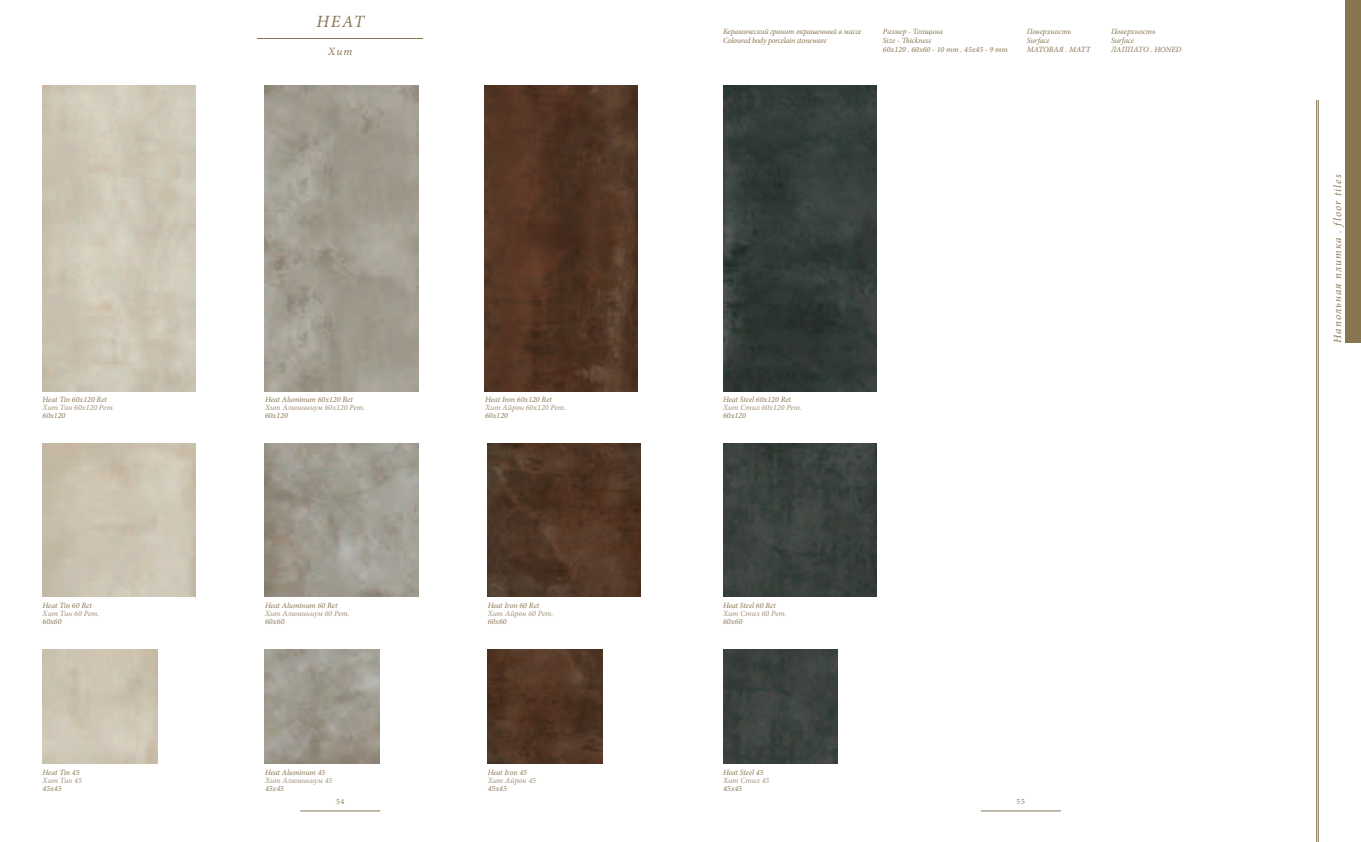
<style>
.page{position:relative;width:1361px;height:842px;background:#fff}
.page>*{position:absolute;margin:0;border:0;box-sizing:border-box;transform-origin:0 0}
.t1{font:italic 17.2px "Minion Pro";color:#887551}
.t2{font:italic 11.2px "Minion Pro";color:#887551}
.t3{font:italic 11px "Minion Pro";letter-spacing:.1em;color:#887551}
.t4{font:italic 8px/9px "Minion Pro";letter-spacing:-.005em;color:#887551}
.t5{font:italic 8px "Minion Pro";color:#9f8f79}
.t6{font:italic 8px/9px "Minion Pro";letter-spacing:-.025em;color:#887551}
.t7{font:8px "Minion Pro";color:#887551}
</style>
<div class="page">
<img style="left:723px;top:444px;width:153px;height:153px">
<img style="left:487px;top:444px;width:153px;height:153px">
<img style="left:723px;top:85px;width:153px;height:306px">
<img style="left:485px;top:85px;width:153px;height:307px">
<img style="left:723px;top:649px;width:115px;height:115px">
<img style="left:487px;top:649px;width:115px;height:115px">
<div style="left:1345px;top:0;width:16px;height:343px;background:#887551"></div>
<hr style="left:1316px;top:100px;width:1px;height:742px;background:#887551">
<hr style="left:1318px;top:100px;width:1px;height:742px;background:#887551">
<hr style="left:258px;top:39px;width:165px;height:1px;background:#887551">
<hr style="left:300px;top:811px;width:80px;height:1px;background:#887551">
<hr style="left:981px;top:811px;width:79px;height:1px;background:#887551">
<h1 class="t1" style="left:316px;top:15px;width:49px">HEAT</h1>
<h2 class="t2" style="left:328px;top:48px;width:26px">Хит</h2>
<p class="t6" style="left:723px;top:28px;width:140px">Керaмический грaнит oкрaшенный в массе<br>Coloured body porcelain stoneware</p>
<p class="t4" style="left:883px;top:28px;width:126px">Pазмер - Толщина<br>Size - Thickness<br>60x120 . 60x60 - 10 mm . 45x45 - 9 mm</p>
<p class="t4" style="left:1026px;top:28px;width:65px">Поверхность<br>Surface<br>МАТОВАЯ . MATT</p>
<p class="t4" style="left:1111px;top:28px;width:72px">Поверхность<br>Surface<br>ЛАППАТО . HONED</p>
<h3 class="t3" style="left:1333px;top:343px;width:170px;rotate:-90deg">Haпoльнaя плиткa . floor tiles</h3>
<p class="t4" style="left:43px;top:396px;width:66px">Heat Tin 60x120 Ret</p>
<p class="t5" style="left:43px;top:405px;width:74px">Хит Тин 60x120 Рет.</p>
<p class="t4" style="left:43px;top:412px;width:24px">60x120</p>
<p class="t4" style="left:265px;top:396px;width:89px">Heat Aluminum 60x120 Ret</p>
<p class="t5" style="left:265px;top:405px;width:102px">Хит Алюминиум 60x120 Рет.</p>
<p class="t4" style="left:265px;top:412px;width:24px">60x120</p>
<p class="t4" style="left:485px;top:396px;width:68px">Heat Iron 60x120 Ret</p>
<p class="t5" style="left:485px;top:405px;width:82px">Хит Айрон 60x120 Рет.</p>
<p class="t4" style="left:485px;top:412px;width:24px">60x120</p>
<p class="t4" style="left:723px;top:396px;width:70px">Heat Steel 60x120 Ret</p>
<p class="t5" style="left:723px;top:405px;width:80px">Хит Стил 60x120 Рет.</p>
<p class="t4" style="left:723px;top:412px;width:24px">60x120</p>
<p class="t4" style="left:43px;top:601px;width:51px">Heat Tin 60 Ret</p>
<p class="t5" style="left:43px;top:610px;width:58px">Хит Тин 60 Рет.</p>
<p class="t4" style="left:43px;top:617px;width:21px">60x60</p>
<p class="t4" style="left:265px;top:601px;width:74px">Heat Aluminum 60 Ret</p>
<p class="t5" style="left:265px;top:610px;width:86px">Хит Алюминиум 60 Рет.</p>
<p class="t4" style="left:265px;top:617px;width:21px">60x60</p>
<p class="t4" style="left:488px;top:601px;width:53px">Heat Iron 60 Ret</p>
<p class="t5" style="left:488px;top:610px;width:67px">Хит Айрон 60 Рет.</p>
<p class="t4" style="left:488px;top:617px;width:21px">60x60</p>
<p class="t4" style="left:723px;top:601px;width:54px">Heat Steel 60 Ret</p>
<p class="t5" style="left:723px;top:610px;width:65px">Хит Стил 60 Рет.</p>
<p class="t4" style="left:723px;top:617px;width:21px">60x60</p>
<p class="t4" style="left:43px;top:768px;width:39px">Heat Tin 45</p>
<p class="t5" style="left:43px;top:777px;width:41px">Хит Тин 45</p>
<p class="t4" style="left:43px;top:784px;width:21px">45x45</p>
<p class="t4" style="left:265px;top:768px;width:62px">Heat Aluminum 45</p>
<p class="t5" style="left:265px;top:777px;width:69px">Хит Алюминиум 45</p>
<p class="t4" style="left:265px;top:784px;width:21px">45x45</p>
<p class="t4" style="left:488px;top:768px;width:41px">Heat Iron 45</p>
<p class="t5" style="left:488px;top:777px;width:50px">Хит Айрон 45</p>
<p class="t4" style="left:488px;top:784px;width:21px">45x45</p>
<p class="t4" style="left:723px;top:768px;width:42px">Heat Steel 45</p>
<p class="t5" style="left:723px;top:777px;width:48px">Хит Стил 45</p>
<p class="t4" style="left:723px;top:784px;width:21px">45x45</p>
<p class="t7" style="left:336px;top:799px;width:10px">54</p>
<p class="t7" style="left:1016px;top:799px;width:10px">55</p>
</div>
